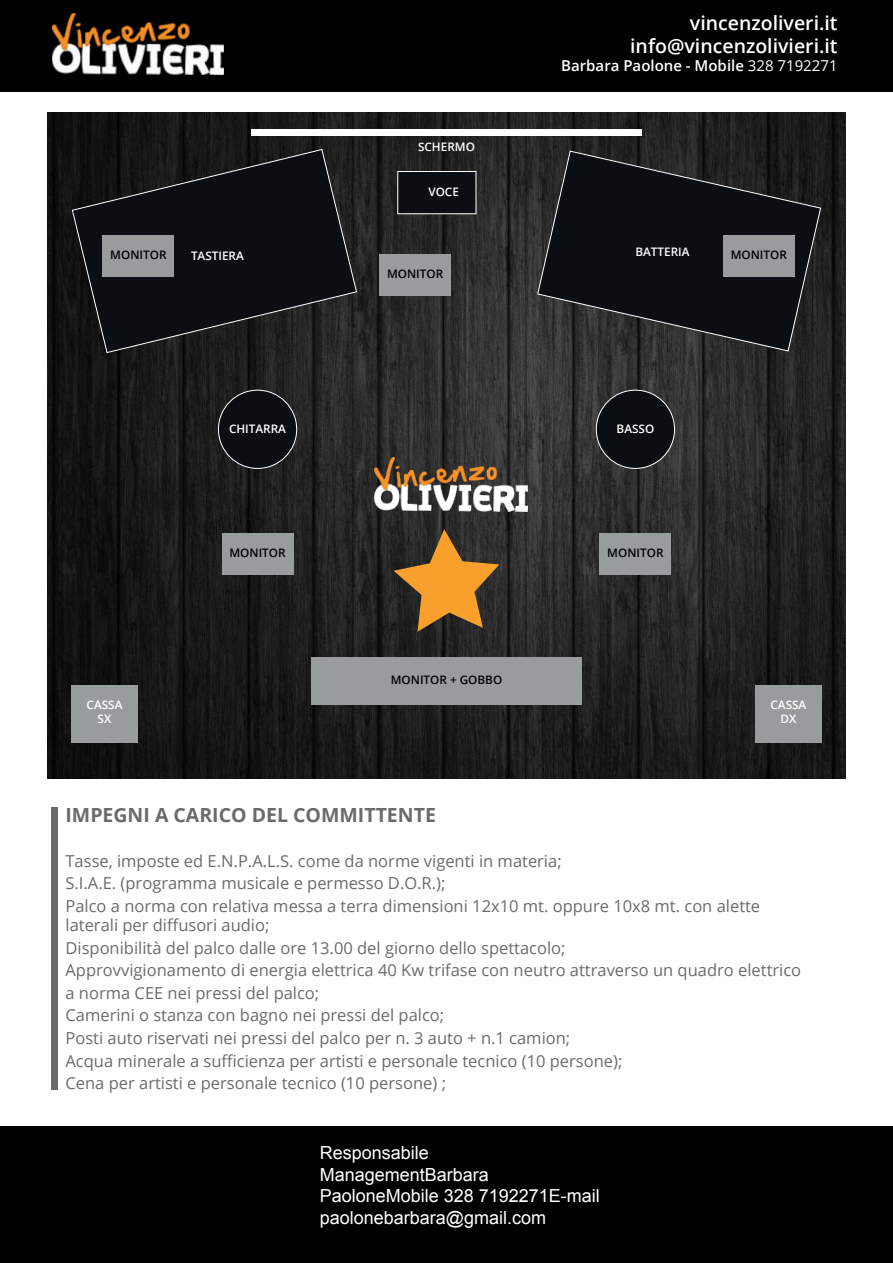
<style>
.page{position:relative;width:893px;height:1263px;background:#fff}
.page>*{position:absolute;margin:0;border:0;box-sizing:border-box;transform-origin:0 0}
.t1{font:600 19.5px/23.4px "Open Sans";color:#fff;text-align:right}
.t2{font:700 19.5px "Open Sans";color:#686c6d}
.t3{font:16.5px/22.5px "Open Sans";color:#686c6d}
.t4{font:600 15px "Open Sans";color:#fff}
.t5{font:600 11.7px/14.1px "Open Sans";color:#fff;text-align:center}
.t6{font:600 11.7px "Open Sans";color:#000001}
.s1{font-weight:400}
</style>
<div class="page">
<div style="left:0;top:1126px;width:893px;height:137px;background:#000001"></div>
<img style="left:47px;top:113px;width:798px;height:665px">
<svg style="left:71px;top:149px;width:286px;height:204px"></svg>
<svg style="left:537px;top:150px;width:284px;height:202px"></svg>
<div style="left:397px;top:171px;width:79px;height:43px;background:#0b0e12;border:1px solid #fff"></div>
<div style="left:380px;top:254px;width:71px;height:42px;background:#999c9d"></div>
<div style="left:723px;top:235px;width:71px;height:41px;background:#999c9d"></div>
<div style="left:103px;top:235px;width:71px;height:41px;background:#999c9d"></div>
<div style="left:251px;top:129px;width:391px;height:7px;background:#fff"></div>
<svg style="left:394px;top:529px;width:105px;height:103px"></svg>
<div style="left:71px;top:685px;width:67px;height:57px;background:#999c9d"></div>
<div style="left:755px;top:685px;width:67px;height:58px;background:#999c9d"></div>
<div style="left:311px;top:657px;width:271px;height:47px;background:#999c9d"></div>
<div style="left:222px;top:533px;width:71px;height:41px;background:#999c9d"></div>
<div style="left:218px;top:390px;width:79px;height:78px;background:#0b0e12;border-radius:50%"></div>
<div style="left:218px;top:390px;width:79px;height:79px;border:1px solid #fff;border-radius:50%"></div>
<div style="left:600px;top:533px;width:71px;height:41px;background:#999c9d"></div>
<div style="left:596px;top:390px;width:78px;height:78px;background:#0b0e12;border-radius:50%"></div>
<div style="left:596px;top:390px;width:79px;height:79px;border:1px solid #fff;border-radius:50%"></div>
<img style="left:374px;top:457px;width:153px;height:55px">
<div style="left:0;top:0;width:893px;height:91px;background:#000001"></div>
<img style="left:53px;top:13px;width:170px;height:62px">
<div style="left:51px;top:807px;width:6px;height:282px;background:#686c6d"></div>
<p class="t5" style="left:418px;top:140px;width:58px">SCHERMO</p>
<p class="t5" style="left:428px;top:184px;width:32px">VOCE</p>
<p class="t1" style="left:630px;top:10px;width:209px">vincenzoliveri.it info@vincenzolivieri.it</p>
<p class="t4" style="left:561px;top:55px;width:278px">Barbara Paolone - Mobile <span class="s1">328 7192271</span></p>
<p class="t5" style="left:635px;top:244px;width:56px">BATTERIA</p>
<p class="t6" style="left:110px;top:247px;width:58px">MONITOR</p>
<p class="t6" style="left:731px;top:247px;width:58px">MONITOR</p>
<p class="t5" style="left:191px;top:249px;width:54px">TASTIERA</p>
<p class="t5" style="left:229px;top:421px;width:58px">CHITARRA</p>
<p class="t6" style="left:229px;top:545px;width:58px">MONITOR</p>
<p class="t6" style="left:387px;top:266px;width:58px">MONITOR</p>
<p class="t6" style="left:391px;top:672px;width:113px">MONITOR + GOBBO</p>
<p class="t5" style="left:617px;top:421px;width:39px">BASSO</p>
<p class="t6" style="left:607px;top:545px;width:58px">MONITOR</p>
<p class="t5" style="left:87px;top:697px;width:37px">CASSA<br>SX</p>
<p class="t5" style="left:770px;top:697px;width:37px">CASSA<br>DX</p>
<p class="t2" style="left:65px;top:801px;width:372px">IMPEGNI A CARICO DEL COMMITTENTE</p>
<p class="t3" style="left:65px;top:849px;width:696px">Tasse, imposte ed E.N.P.A.L.S. come da norme vigenti in materia;<br>S.I.A.E. (programma musicale e permesso D.O.R.);<br>Palco a norma con relativa messa a terra dimensioni 12x10 mt. oppure 10x8 mt. con alette</p>
<p class="t3" style="left:65px;top:914px;width:737px">laterali per diffusori audio;<br>Disponibilità del palco dalle ore 13.00 del giorno dello spettacolo;<br>Approvvigionamento di energia elettrica 40 Kw trifase con neutro attraverso un quadro elettrico a norma CEE nei pressi del palco;<br>Camerini o stanza con bagno nei pressi del palco;<br>Posti auto riservati nei pressi del palco per n. 3 auto + n.1 camion;<br>Acqua minerale a sufficienza per artisti e personale tecnico (10 persone);<br>Cena per artisti e personale tecnico (10 persone) ;</p>
</div>
